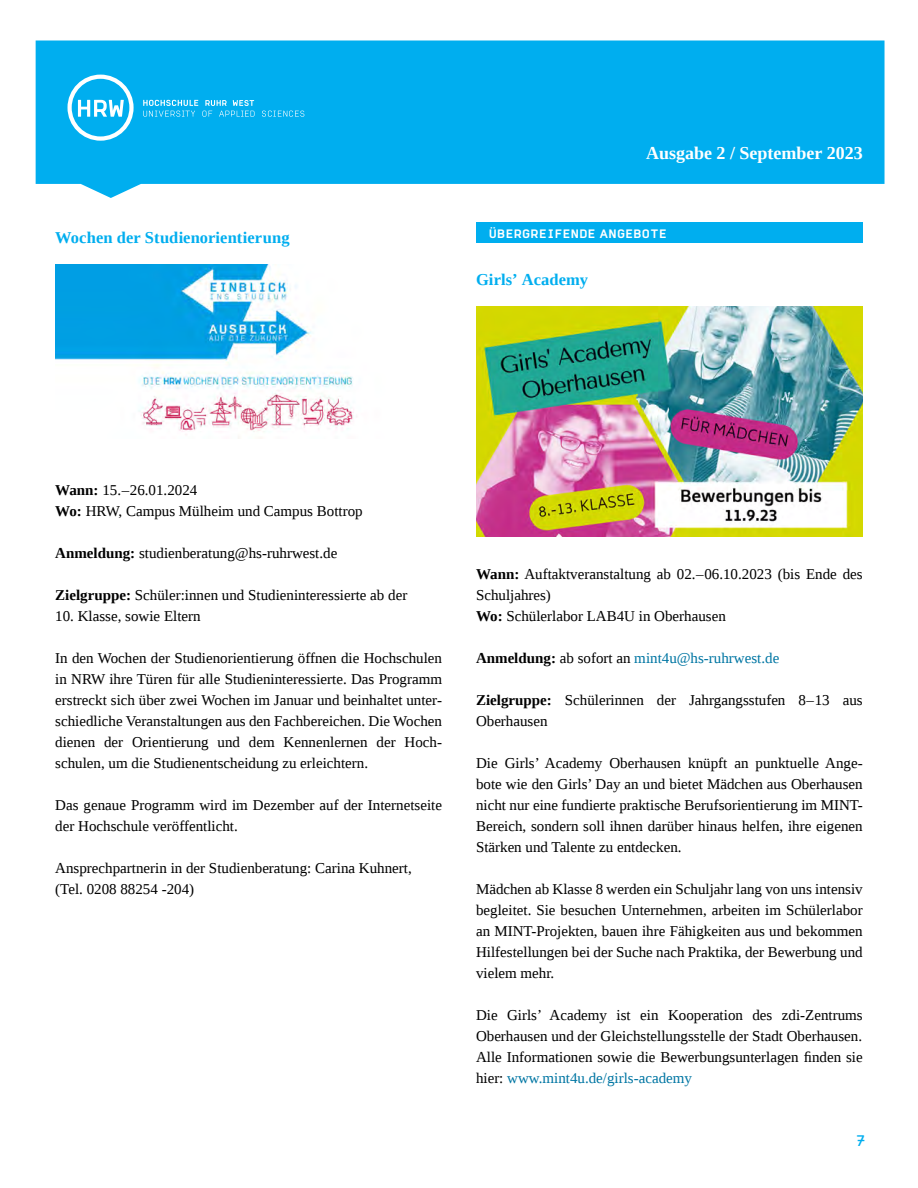
<style>
.page{position:relative;width:918px;height:1188px;background:#fff}
.page>*{position:absolute;margin:0;border:0;box-sizing:border-box;transform-origin:0 0}
.t1{font:700 18px "Liberation Serif";color:#fff}
.t2{font:700 16.5px "Liberation Serif";letter-spacing:.005em;color:#00aeef}
.t3{font:15px/21px "Liberation Serif";color:#000}
.t4{font:15px "Liberation Serif";color:#0076a3}
.t5{font:15px "Normetica B";color:#00aeef}
.t6{font:12px "Normetica C";letter-spacing:.01em;color:#fff}
.s1{font-weight:700}
.s2{font-weight:700;color:#000}
.s3{color:#000}
.s4{color:#0076a3}
</style>
<div class="page">
<svg style="left:36px;top:41px;width:849px;height:157px;background:#17b5f0"></svg>
<svg style="left:143px;top:100px;width:161px;height:17px;background:#29bbf1"></svg>
<svg style="left:68px;top:75px;width:66px;height:66px"></svg>
<img style="left:55px;top:265px;width:299px;height:174px">
<img style="left:476px;top:307px;width:387px;height:230px">
<div style="left:476px;top:222px;width:387px;height:21px;background:#00aeef"></div>
<p class="t2" style="left:55px;top:226px;width:236px">Wochen der Studienorientierung</p>
<p class="t1" style="left:646px;top:141px;width:218px">Ausgabe 2 / September 2023</p>
<p class="t6" style="left:489px;top:226px;width:180px">ÜBERGREIFENDE ANGEBOTE</p>
<p class="t2" style="left:476px;top:268px;width:114px">Girls’ Academy</p>
<p class="t3" style="left:55px;top:479px;width:309px"><span class="s1">Wann:</span> 15.–26.01.2024<br><span class="s1">Wo:</span> HRW, Campus Mülheim und Campus Bottrop</p>
<p class="t3" style="left:55px;top:542px;width:284px"><span class="s1">Anmeldung:</span> studienberatung@hs-ruhrwest.de</p>
<p class="t3" style="left:55px;top:584px;width:354px"><span class="s1">Zielgruppe:</span> Schüler:innen und Studieninteressierte ab der</p>
<p class="t3" style="left:55px;top:605px;width:147px">10. Klasse, sowie Eltern</p>
<p class="t3" style="left:55px;top:647px;width:388px;text-align:justify">In den Wochen der Studienorientierung öffnen die Hochschulen in NRW ihre Türen für alle Studieninteressierte. Das Programm erstreckt sich über zwei Wochen im Januar und beinhaltet unter&shy;schiedliche Veranstaltungen aus den Fachbereichen. Die Wochen dienen der Orientierung und dem Kennenlernen der Hoch&shy;schulen, um die Studienentscheidung zu erleichtern.</p>
<p class="t3" style="left:55px;top:794px;width:388px">Das genaue Programm wird im Dezember auf der Internetseite der Hochschule veröffentlicht.</p>
<p class="t3" style="left:55px;top:857px;width:358px">Ansprechpartnerin in der Studienberatung: Carina Kuhnert, (Tel. 0208 88254 -204)</p>
<p class="t3" style="left:476px;top:563px;width:388px"><span class="s1">Wann:</span> Auftaktveranstaltung ab 02.–06.10.2023 (bis Ende des<br>Schuljahres)<br><span class="s1">Wo:</span> Schülerlabor LAB4U in Oberhausen</p>
<p class="t4" style="left:476px;top:648px;width:305px"><span class="s2">Anmeldung:</span> <span class="s3">ab sofort an</span> mint4u@hs-ruhrwest.de</p>
<p class="t3" style="left:476px;top:689px;width:388px"><span class="s1">Zielgruppe:</span> Schülerinnen der Jahrgangsstufen 8–13 aus<br>Oberhausen</p>
<p class="t3" style="left:476px;top:752px;width:388px;text-align:justify">Die Girls’ Academy Oberhausen knüpft an punktuelle Ange&shy;bote wie den Girls’ Day an und bietet Mädchen aus Oberhausen nicht nur eine fundierte praktische Berufsorientierung im MINT-Bereich, sondern soll ihnen darüber hinaus helfen, ihre eigenen Stärken und Talente zu entdecken.</p>
<p class="t3" style="left:476px;top:878px;width:388px;text-align:justify">Mädchen ab Klasse 8 werden ein Schuljahr lang von uns intensiv begleitet. Sie besuchen Unternehmen, arbeiten im Schülerlabor an MINT-Projekten, bauen ihre Fähigkeiten aus und bekommen Hilfestellungen bei der Suche nach Praktika, der Bewerbung und vielem mehr.</p>
<p class="t3" style="left:476px;top:1004px;width:388px;text-align:justify">Die Girls’ Academy ist ein Kooperation des zdi-Zentrums Oberhausen und der Gleichstellungsstelle der Stadt Oberhausen.<br>Alle Informationen sowie die Bewerbungsunterlagen finden sie hier: <span class="s4">www.mint4u.de/girls-academy</span></p>
<p class="t5" style="left:856px;top:1131px;width:12px">7</p>
</div>
